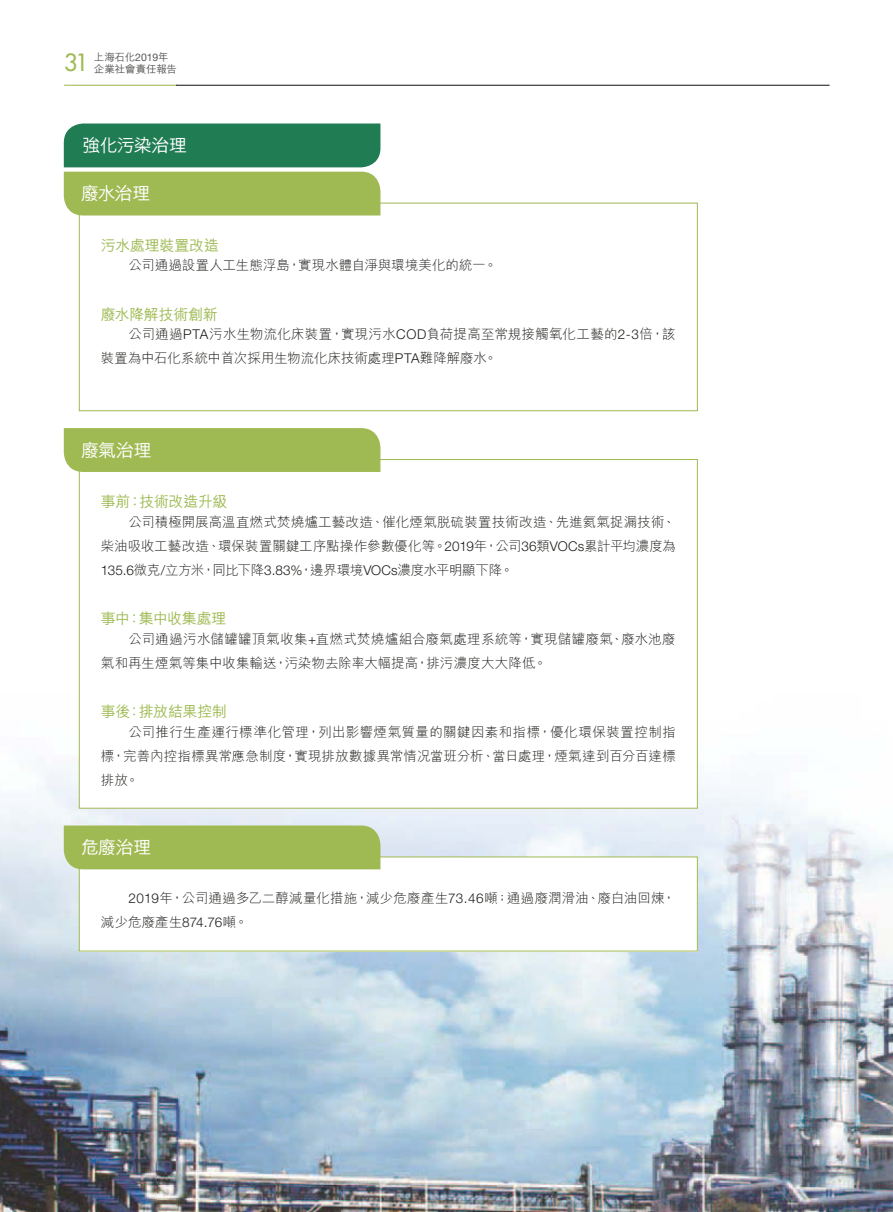
<style>
.page{position:relative;width:893px;height:1212px;background:#fff}
.page>*{position:absolute;margin:0;border:0;box-sizing:border-box;transform-origin:0 0}
.t1{font:18px "M Hei HK Medium E Ten B5 H";letter-spacing:-.035em;color:#fff}
.t2{font:15px "M Hei HK Medium E Ten B5 H";letter-spacing:-.025em;color:#9fba53}
.t3{font:13.5px/24px "M Hei HK Light E Ten B5 H";letter-spacing:.005em;color:#1d1d1b}
.t4{font:10.5px/12.6px "M Hei HK Medium E Ten B5 H";letter-spacing:-.015em;color:#575756}
.s1{font-family:"Helvetica Neue LT Std"}
.s2{font-family:"Helvetica Neue LT Std";font-weight:300}
</style>
<div class="page">
<hr style="left:64px;top:85px;width:113px;height:1px;background:#9fba53">
<hr style="left:176px;top:85px;width:653px;height:1px;background:#1d1d1b">
<img style="left:0;top:652px;width:892px;height:560px">
<div style="left:79px;top:203px;width:618px;height:208px;border:1px solid #9fba53"></div>
<div style="left:79px;top:460px;width:618px;height:348px;background:#fff"></div>
<div style="left:64px;top:428px;width:316px;height:44px;background:#9fba53"></div>
<svg style="left:64px;top:124px;width:316px;height:92px;background:#69a15d"></svg>
<div style="left:79px;top:857px;width:618px;height:94px;background:#fff"></div>
<div style="left:64px;top:826px;width:316px;height:43px;background:#9fba53"></div>
<p class="t4" style="left:64px;top:52px;width:115px;text-indent:30px">上海石化<span class="s1">2019</span>年<br><sup>31</sup> 企業社會責任報告</p>
<h1 class="t1" style="left:83px;top:139px;width:106px">強化污染治理</h1>
<h1 class="t1" style="left:81px;top:187px;width:71px">廢水治理</h1>
<p class="t2" style="left:101px;top:240px;width:120px">污水處理裝置改造</p>
<p class="t3" style="left:128px;top:255px;width:370px">公司通過設置人工生態浮島，實現水體自淨與環境美化的統一。</p>
<p class="t2" style="left:101px;top:309px;width:119px">廢水降解技術創新</p>
<p class="t3" style="left:101px;top:324px;width:576px;text-indent:28px">公司通過<span class="s2">PTA</span>污水生物流化床裝置，實現污水<span class="s2">COD</span>負荷提高至常規接觸氧化工藝的<span class="s2">2-3</span>倍，該裝置為中石化系統中首次採用生物流化床技術處理<span class="s2">PTA</span>難降解廢水。</p>
<h1 class="t1" style="left:81px;top:443px;width:72px">廢氣治理</h1>
<p class="t2" style="left:101px;top:496px;width:128px">事前：技術改造升級</p>
<p class="t3" style="left:101px;top:512px;width:576px;text-align:justify;text-indent:28px">公司積極開展高溫直燃式焚燒爐工藝改造、催化煙氣脫硫裝置技術改造、先進氦氣捉漏技術、柴油吸收工藝改造、環保裝置關鍵工序點操作參數優化等。<span class="s2">2019</span>年，公司<span class="s2">36</span>類<span class="s2">VOCs</span>累計平均濃度為<span class="s2">135.6</span>微克<span class="s2">/</span>立方米，同比下降<span class="s2">3.83%</span>，邊界環境<span class="s2">VOCs</span>濃度水平明顯下降。</p>
<p class="t2" style="left:101px;top:613px;width:127px">事中：集中收集處理</p>
<p class="t3" style="left:101px;top:629px;width:576px;text-indent:28px">公司通過污水儲罐罐頂氣收集<span class="s2">+</span>直燃式焚燒爐組合廢氣處理系統等，實現儲罐廢氣、廢水池廢氣和再生煙氣等集中收集輸送，污染物去除率大幅提高，排污濃度大大降低。</p>
<p class="t2" style="left:101px;top:706px;width:128px">事後：排放結果控制</p>
<p class="t3" style="left:101px;top:722px;width:576px;text-align:justify;text-indent:28px">公司推行生產運行標準化管理，列出影響煙氣質量的關鍵因素和指標，優化環保裝置控制指標，完善內控指標異常應急制度，實現排放數據異常情况當班分析、當日處理，煙氣達到百分百達標排放。</p>
<h1 class="t1" style="left:81px;top:841px;width:72px">危廢治理</h1>
<p class="t3" style="left:101px;top:888px;width:576px;text-indent:28px"><span class="s2">2019</span>年，公司通過多乙二醇減量化措施，減少危廢產生<span class="s2">73.46</span>噸；通過廢潤滑油、廢白油回煉，減少危廢產生<span class="s2">874.76</span>噸。</p>
</div>
